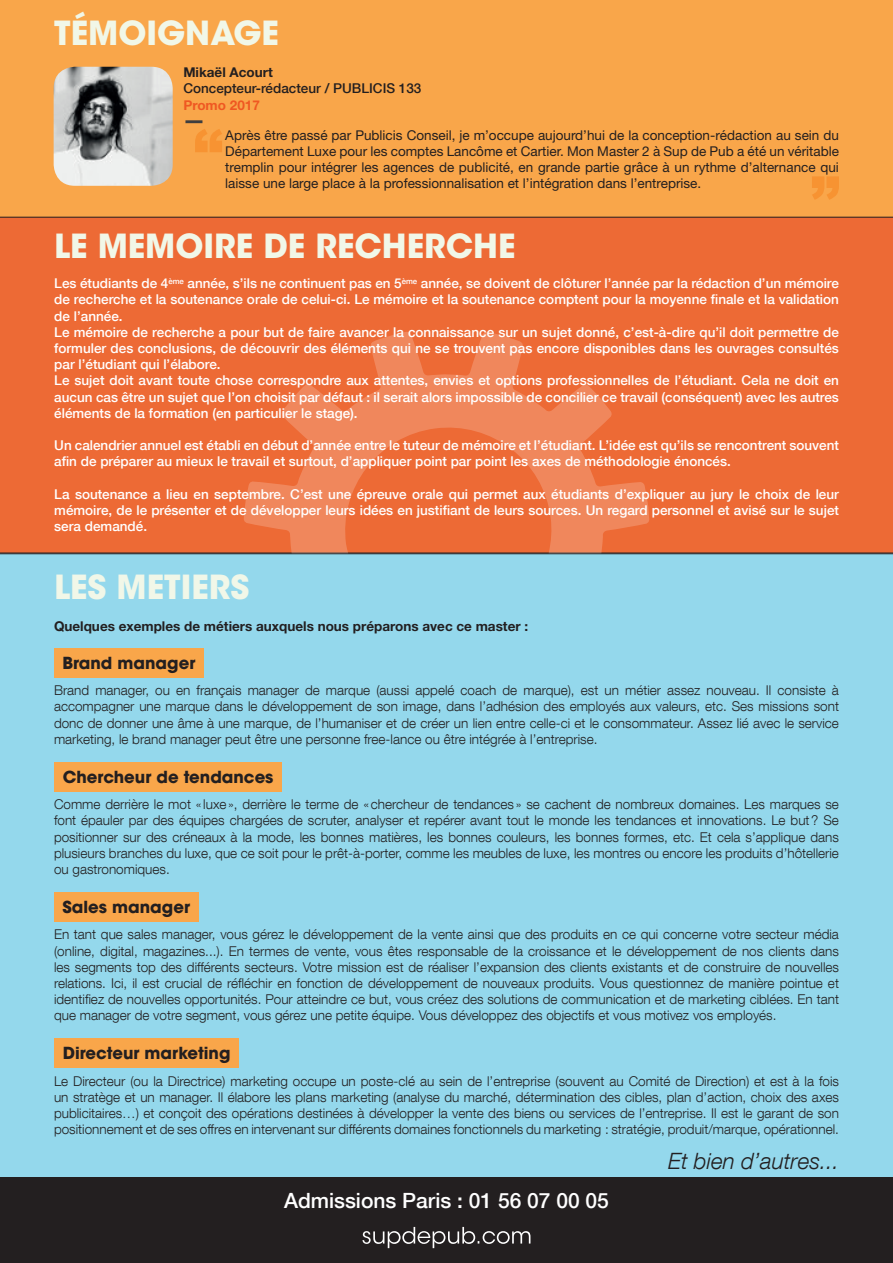
<style>
.page{position:relative;width:893px;height:1263px;background:#fff}
.page>*{position:absolute;margin:0;border:0;box-sizing:border-box;transform-origin:0 0}
.t1{font:700 33px "ITC Avant Garde Std";color:#f1f7e8}
.t2{font:italic 300 22.5px "Helvetica Neue LT Com";color:#231f20}
.t3{font:500 21px "Helvetica Neue LT Com";color:#fff}
.t4{font:700 16.5px "ITC Avant Garde Std";color:#231f20}
.t5{font:300 13.5px/16.2px "Helvetica Neue LT Com";color:#231f20;text-align:justify}
.t6{font:500 13.5px/16.2px "Helvetica Neue LT Com";color:#fff}
.t7{font:13.5px/16.2px "Helvetica Neue";color:#231f20;text-align:justify}
.t8{font:700 13.5px "Helvetica Neue";color:#231f20}
.t9{font:500 13.5px "Helvetica Neue LT Com";color:#231f20}
.t10{font:700 13.5px "Helvetica Neue";color:#ef5822}
</style>
<div class="page">
<div style="left:0;top:0;width:893px;height:217px;background:#f9a64a"></div>
<div style="left:0;top:553px;width:893px;height:625px;background:#94d8ec"></div>
<div style="left:0;top:217px;width:893px;height:336px;background:#ed6a35"></div>
<svg style="left:812px;top:176px;width:27px;height:24px"></svg>
<svg style="left:195px;top:129px;width:27px;height:23px"></svg>
<svg style="left:244px;top:331px;width:405px;height:222px;background:#ed7544"></svg>
<img style="left:54px;top:67px;width:119px;height:119px">
<hr style="left:185px;top:120px;width:17px;height:3px;background:#3e3e3f">
<div style="left:54px;top:648px;width:150px;height:29px;background:#f9a64a"></div>
<div style="left:54px;top:892px;width:145px;height:29px;background:#f9a64a"></div>
<div style="left:54px;top:762px;width:228px;height:29px;background:#f9a64a"></div>
<div style="left:54px;top:1038px;width:185px;height:30px;background:#f9a64a"></div>
<div style="left:0;top:1178px;width:893px;height:85px;background:#231f20"></div>
<svg style="left:362px;top:1227px;width:168px;height:21px"></svg>
<h1 class="t1" style="left:54px;top:12px;width:226px">TÉMOIGNAGE</h1>
<p class="t8" style="left:183px;top:64px;width:91px">Mikaël Acourt</p>
<p class="t9" style="left:183px;top:81px;width:240px">Concepteur-rédacteur / PUBLICIS 133</p>
<p class="t10" style="left:183px;top:97px;width:78px">Promo 2017</p>
<p class="t7" style="left:225px;top:126px;width:615px">Après être passé par Publicis Conseil, je m’occupe aujourd’hui de la conception-rédaction au sein du Département Luxe pour les comptes Lancôme et Cartier. Mon Master 2 à Sup de Pub a été un véritable tremplin pour intégrer les agences de publicité, en grande partie grâce à un rythme d’alternance qui laisse une large place à la professionnalisation et l’intégration dans l’entreprise.</p>
<h1 class="t1" style="left:54px;top:225px;width:463px">LE MEMOIRE DE RECHERCHE</h1>
<p class="t6" style="left:54px;top:275px;width:786px">Les étudiants de 4<sup>ème</sup> année, s’ils ne continuent pas en 5<sup>ème</sup> année, se doivent de clôturer l’année par la rédaction d’un mémoire de recherche et la soutenance orale de celui-ci. Le mémoire et la soutenance comptent pour la moyenne finale et la validation de l’année.<br>Le mémoire de recherche a pour but de faire avancer la connaissance sur un sujet donné, c’est-à-dire qu’il doit permettre de formuler des conclusions, de découvrir des éléments qui ne se trouvent pas encore disponibles dans les ouvrages consultés par l’étudiant qui l’élabore.<br>Le sujet doit avant toute chose correspondre aux attentes, envies et options professionnelles de l’étudiant. Cela ne doit en aucun cas être un sujet que l’on choisit par défaut : il serait alors impossible de concilier ce travail (conséquent) avec les autres éléments de la formation (en particulier le stage).</p>
<p class="t6" style="left:54px;top:437px;width:786px">Un calendrier annuel est établi en début d’année entre le tuteur de mémoire et l’étudiant. L’idée est qu’ils se rencontrent souvent afin de préparer au mieux le travail et surtout, d’appliquer point par point les axes de méthodologie énoncés.</p>
<p class="t6" style="left:54px;top:486px;width:786px;text-align:justify">La soutenance a lieu en septembre. C’est une épreuve orale qui permet aux étudiants d’expliquer au jury le choix de leur mémoire, de le présenter et de développer leurs idées en justifiant de leurs sources. Un regard personnel et avisé sur le sujet sera demandé.</p>
<h1 class="t1" style="left:54px;top:565px;width:197px">LES METIERS</h1>
<p class="t8" style="left:54px;top:618px;width:476px">Quelques exemples de métiers auxquels nous préparons avec ce master :</p>
<p class="t4" style="left:63px;top:652px;width:134px">Brand manager</p>
<p class="t5" style="left:54px;top:682px;width:786px">Brand manager, ou en français manager de marque (aussi appelé coach de marque), est un métier assez nouveau. Il consiste à accompagner une marque dans le développement de son image, dans l’adhésion des employés aux valeurs, etc. Ses missions sont donc de donner une âme à une marque, de l’humaniser et de créer un lien entre celle-ci et le consommateur. Assez lié avec le service marketing, le brand manager peut être une personne free-lance ou être intégrée à l’entreprise.</p>
<p class="t4" style="left:63px;top:766px;width:212px">Chercheur de tendances</p>
<p class="t5" style="left:54px;top:796px;width:786px">Comme derrière le mot « luxe», derrière le terme de «chercheur de tendances » se cachent de nombreux domaines. Les marques se font épauler par des équipes chargées de scruter, analyser et repérer avant tout le monde les tendances et innovations. Le but? Se positionner sur des créneaux à la mode, les bonnes matières, les bonnes couleurs, les bonnes formes, etc. Et cela s’applique dans plusieurs branches du luxe, que ce soit pour le prêt-à-porter, comme les meubles de luxe, les montres ou encore les produits d’hôtellerie ou gastronomiques.</p>
<p class="t4" style="left:63px;top:896px;width:129px">Sales manager</p>
<p class="t5" style="left:54px;top:926px;width:786px">En tant que sales manager, vous gérez le développement de la vente ainsi que des produits en ce qui concerne votre secteur média (online, digital, magazines...). En termes de vente, vous êtes responsable de la croissance et le développement de nos clients dans les segments top des différents secteurs. Votre mission est de réaliser l’expansion des clients existants et de construire de nouvelles relations. Ici, il est crucial de réfléchir en fonction de développement de nouveaux produits. Vous questionnez de manière pointue et identifiez de nouvelles opportunités. Pour atteindre ce but, vous créez des solutions de communication et de marketing ciblées. En tant que manager de votre segment, vous gérez une petite équipe. Vous développez des objectifs et vous motivez vos employés.</p>
<p class="t4" style="left:63px;top:1042px;width:169px">Directeur marketing</p>
<p class="t5" style="left:54px;top:1073px;width:786px">Le Directeur (ou la Directrice) marketing occupe un poste-clé au sein de l’entreprise (souvent au Comité de Direction) et est à la fois un stratège et un manager. Il élabore les plans marketing (analyse du marché, détermination des cibles, plan d’action, choix des axes publicitaires…) et conçoit des opérations destinées à développer la vente des biens ou services de l’entreprise. Il est le garant de son positionnement et de ses offres en intervenant sur différents domaines fonctionnels du marketing : stratégie, produit/marque, opérationnel.</p>
<h3 class="t3" style="left:284px;top:1188px;width:326px">Admissions Paris : 01 56 07 00 05</h3>
<h2 class="t2" style="left:668px;top:1147px;width:172px">Et bien d’autres...</h2>
</div>
